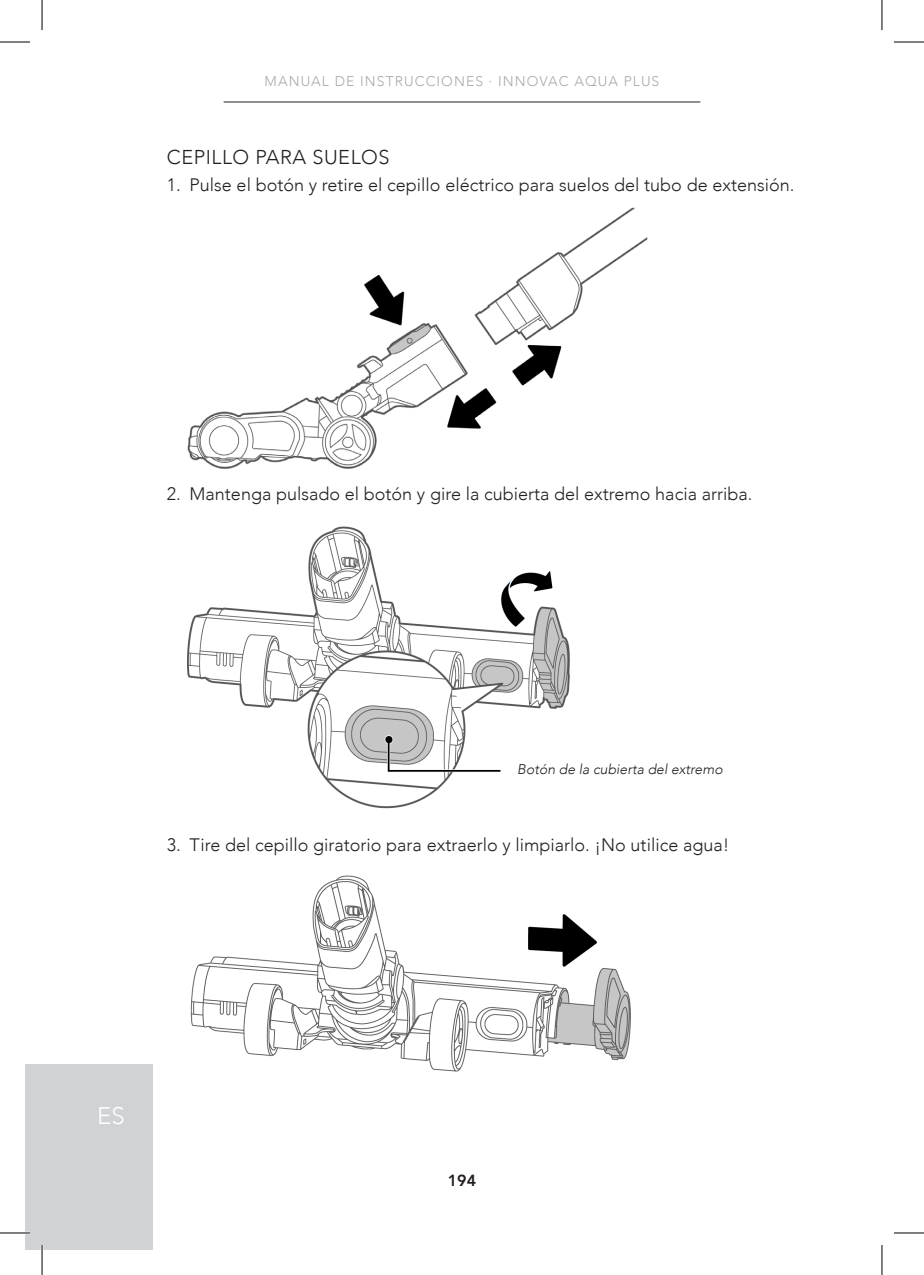
<style>
.page{position:relative;width:924px;height:1275px;background:#fff}
.page>*{position:absolute;margin:0;border:0;box-sizing:border-box;transform-origin:0 0}
.t1{font:300 24px "Avenir";color:#fff}
.SUBHEADING{font:300 20px "Avenir";letter-spacing:.025em;color:#231f20}
.t2{font:300 18px "Avenir";color:#231f20}
.t3{font:800 16px "Avenir LT Pro";color:#231f20}
.t4{font:300 14px "Avenir";letter-spacing:.075em;color:#a8a9ad}
.t5{font:italic 300 14px "Avenir";color:#231f20}
</style>
<div class="page">
<hr style="left:223px;top:101px;width:477px;height:1px;background:#231f20">
<div style="left:25px;top:1064px;width:127px;height:186px;background:#d1d2d4"></div>
<img style="left:187px;top:207px;width:461px;height:262px">
<img style="left:187px;top:526px;width:383px;height:283px">
<img style="left:190px;top:875px;width:441px;height:197px">
<hr style="left:0;top:1231px;width:30px;height:3px;background:#fff">
<hr style="left:41px;top:1245px;width:2px;height:30px;background:#fff">
<hr style="left:0;top:42px;width:30px;height:1px;background:#000">
<hr style="left:893px;top:42px;width:30px;height:1px;background:#000">
<hr style="left:0;top:1232px;width:30px;height:1px;background:#000">
<hr style="left:893px;top:1232px;width:30px;height:1px;background:#000">
<hr style="left:42px;top:0;width:1px;height:30px;background:#000">
<hr style="left:42px;top:1245px;width:1px;height:30px;background:#000">
<hr style="left:881px;top:0;width:1px;height:30px;background:#000">
<hr style="left:881px;top:1245px;width:1px;height:30px;background:#000">
<p class="t4" style="left:264px;top:73px;width:396px">MANUAL DE INSTRUCCIONES · INNOVAC AQUA PLUS</p>
<p class="SUBHEADING" style="left:167px;top:145px;width:224px">CEPILLO PARA SUELOS</p>
<p class="t2" style="left:167px;top:174px;width:629px">1. Pulse el botón y retire el cepillo eléctrico para suelos del tubo de extensión.</p>
<p class="t2" style="left:167px;top:483px;width:586px">2. Mantenga pulsado el botón y gire la cubierta del extremo hacia arriba.</p>
<p class="t5" style="left:517px;top:760px;width:207px">Botón de la cubierta del extremo</p>
<p class="t2" style="left:167px;top:834px;width:563px">3. Tire del cepillo giratorio para extraerlo y limpiarlo. ¡No utilice agua!</p>
<h1 class="t1" style="left:97px;top:1101px;width:29px">ES</h1>
<p class="t3" style="left:447px;top:1170px;width:30px">194</p>
</div>
